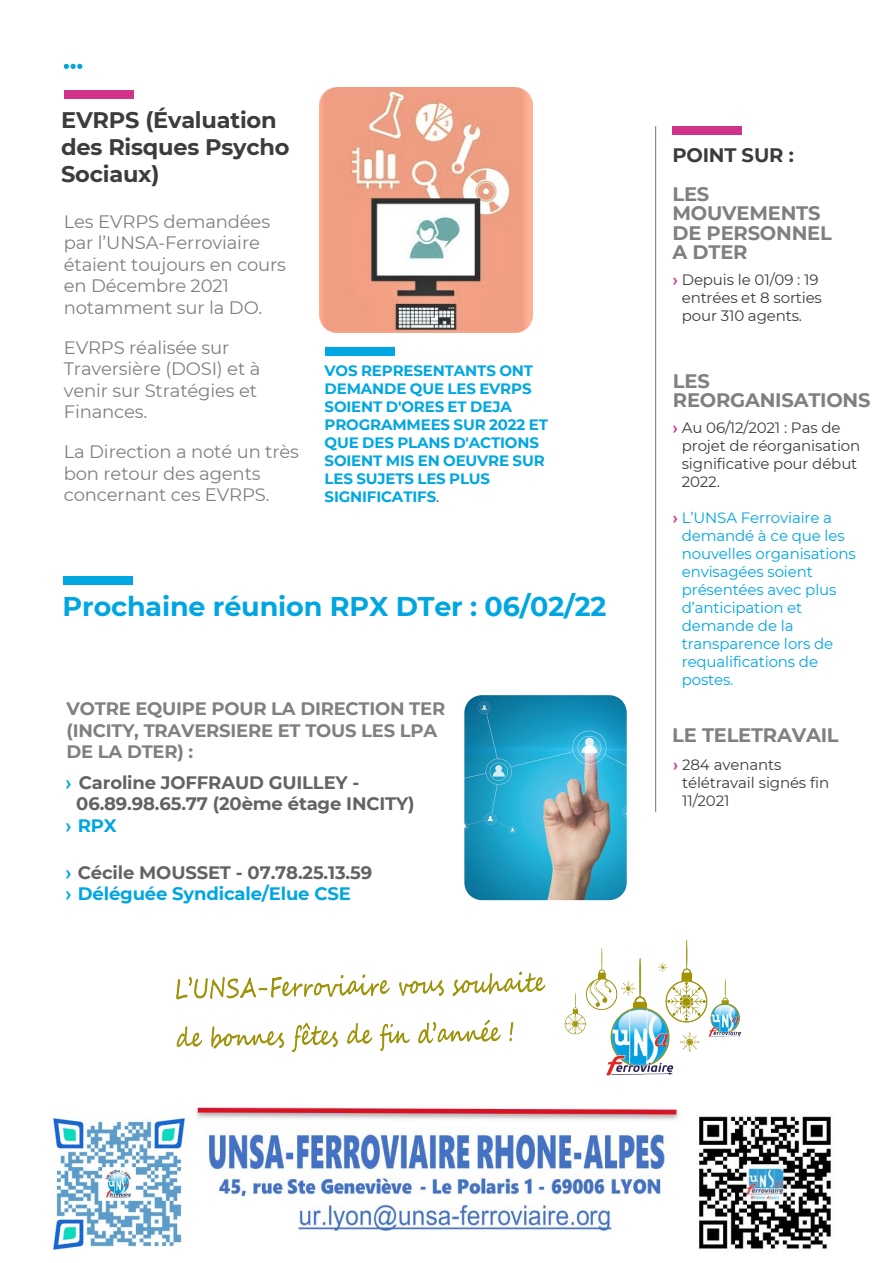
<style>
.page{position:relative;width:893px;height:1263px;background:#fff}
.page>*{position:absolute;margin:0;border:0;box-sizing:border-box;transform-origin:0 0}
.t1{font:700 27px "Montserrat";letter-spacing:-.005em;color:#00a6e1}
.t2{font:700 22.5px/27px "Montserrat";letter-spacing:-.01em;color:#3c3c3b}
.t3{font:700 19.5px/19.5px "Montserrat";letter-spacing:-.01em;color:#808080}
.t4{font:700 19.5px "Montserrat";letter-spacing:-.01em;color:#3c3c3b}
.t5{font:18px/21.6px "Montserrat";letter-spacing:-.01em;color:#808080}
.t6{font:700 18px/21.6px "Montserrat";letter-spacing:-.01em;color:#646363}
.t7{font:700 18px/21.6px "Montserrat";letter-spacing:-.015em;color:#808080}
.t8{font:700 18px "Montserrat";color:#00a6e1}
.t9{font:15px/18px "Montserrat";letter-spacing:-.01em;color:#00a6e1}
.t10{font:15px/18px "Montserrat";letter-spacing:-.01em;color:#3c3c3b}
.t11{font:700 15px/18px "Montserrat";letter-spacing:-.01em;color:#00a7e1}
.s1{font-weight:400;color:#3c3c3b}
.s2{font-style:inherit}
.s3{font-family:"Arial";color:#00a7e1}
.s4{color:#00a6e1}
.s5{font-family:"Arial";font-weight:700;color:#d1338a}
</style>
<div class="page">
<img style="left:196px;top:1107px;width:637px;height:142px">
<svg style="left:64px;top:64px;width:18px;height:5px"></svg>
<div style="left:64px;top:90px;width:70px;height:8px;background:#d1338a"></div>
<div style="left:325px;top:347px;width:69px;height:9px;background:#00a7e1"></div>
<div style="left:63px;top:576px;width:70px;height:9px;background:#00a7e1"></div>
<div style="left:672px;top:126px;width:70px;height:8px;background:#d1338a"></div>
<hr style="left:655px;top:126px;width:1px;height:686px;background:#646363">
<img style="left:319px;top:87px;width:214px;height:246px">
<img style="left:464px;top:695px;width:163px;height:205px">
<img style="left:51px;top:1115px;width:134px;height:136px">
<img style="left:176px;top:939px;width:565px;height:137px">
<p class="t2" style="left:61px;top:106px;width:230px">EVRPS (Évaluation des Risques Psycho<br>Sociaux)</p>
<p class="t5" style="left:64px;top:210px;width:224px">Les EVRPS demandées par l’UNSA-Ferroviaire étaient toujours en cours en Décembre 2021 notamment sur la DO.</p>
<p class="t5" style="left:64px;top:336px;width:198px">EVRPS réalisée sur<br>Traversière (DOSI) et à venir sur Stratégies et<br>Finances.</p>
<p class="t5" style="left:64px;top:440px;width:237px">La Direction a noté un très bon retour des agents concernant ces EVRPS.</p>
<p class="t11" style="left:325px;top:361px;width:225px">VOS REPRESENTANTS ONT<br>DEMANDE QUE LES EVRPS<br>SOIENT D'ORES ET DEJA<br>PROGRAMMEES SUR 2022 ET<br>QUE DES PLANS D'ACTIONS<br>SOIENT MIS EN OEUVRE SUR<br>LES SUJETS LES PLUS<br>SIGNIFICATIFS<span class="s1">.</span></p>
<h1 class="t1" style="left:63px;top:587px;width:545px">Prochaine réunion RPX DTer : 06/02/22</h1>
<p class="t7" style="left:67px;top:697px;width:380px"><span class="s2">VOTRE EQUIPE</span> POUR LA DIRECTION TER (INCITY, TRAVERSIERE ET TOUS LES LPA<br>DE LA DTER) <span class="s2">:</span></p>
<p class="t6" style="left:66px;top:771px;width:295px"><span class="s3">›</span> Caroline JOFFRAUD GUILLEY -</p>
<p class="t6" style="left:76px;top:792px;width:340px">06.89.98.65.77 (20ème étage INCITY)</p>
<p class="t8" style="left:66px;top:813px;width:53px"><span class="s3">›</span> RPX</p>
<p class="t6" style="left:66px;top:861px;width:308px"><span class="s3">›</span> Cécile MOUSSET - 07.78.25.13.59 <span class="s3">›</span> <span class="s4">Déléguée Syndicale</span><span class="s4">/Elue CSE</span></p>
<p class="t4" style="left:672px;top:141px;width:123px">POINT SUR :</p>
<p class="t3" style="left:672px;top:183px;width:161px">LES<br>MOUVEMENTS<br>DE PERSONNEL<br>A DTER</p>
<p class="t10" style="left:682px;top:270px;width:142px;text-indent:-9px"><span class="s5">›</span> Depuis le 01/09 : 19 entrées et 8 sorties pour 310 agents.</p>
<p class="t3" style="left:673px;top:370px;width:199px">LES<br>REORGANISATIONS</p>
<p class="t10" style="left:682px;top:418px;width:180px;text-indent:-9px"><span class="s5">›</span> Au 06/12/2021 : Pas de projet de réorganisation significative pour début<br>2022.</p>
<p class="t9" style="left:682px;top:508px;width:176px;text-indent:-9px"><span class="s5">›</span> L’UNSA Ferroviaire a demandé à ce que les nouvelles organisations envisagées soient présentées avec plus d’anticipation et demande de la transparence lors de requalifications de postes.</p>
<p class="t3" style="left:672px;top:725px;width:168px">LE TELETRAVAIL</p>
<p class="t10" style="left:682px;top:755px;width:149px;text-indent:-9px"><span class="s5">›</span> 284 avenants télétravail signés fin<br>11/2021</p>
</div>
